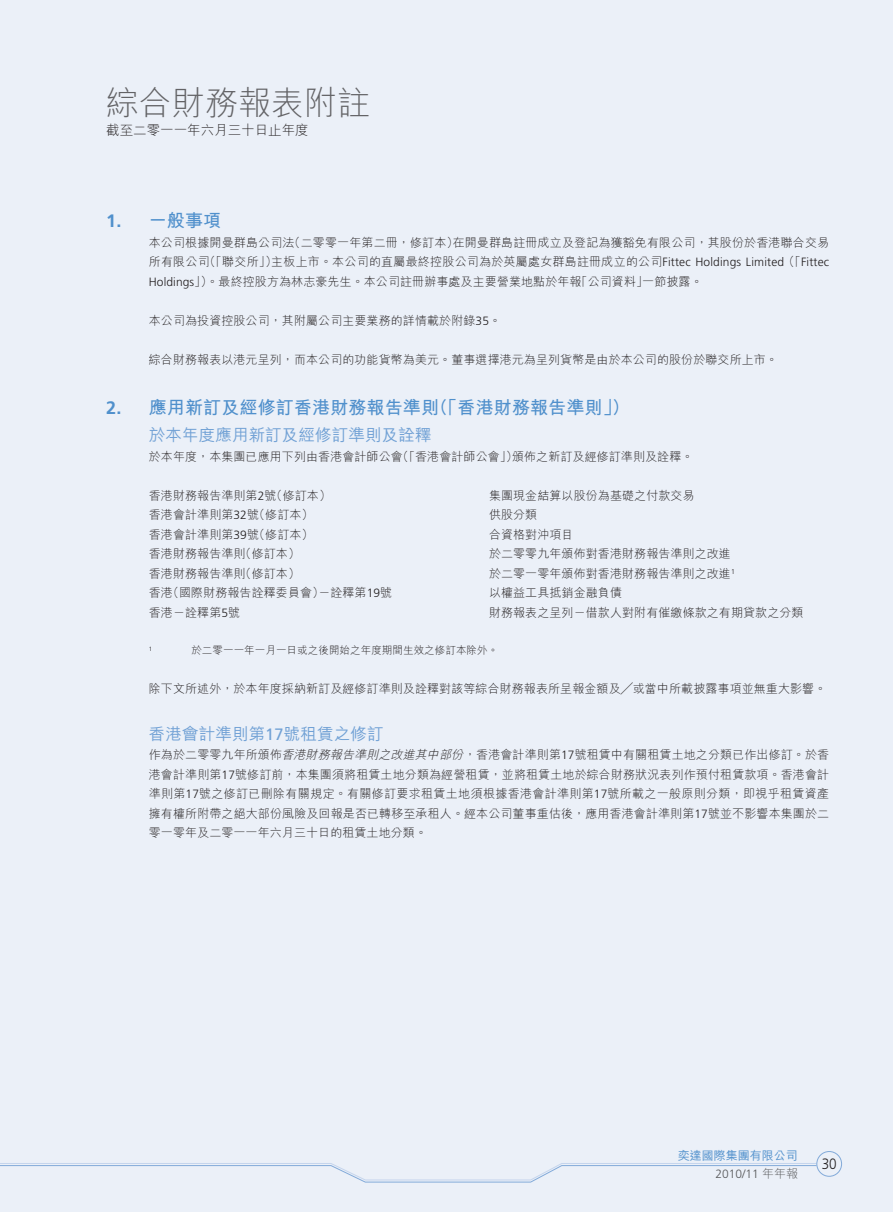
<style>
.page{position:relative;width:893px;height:1212px;background:#fff}
.page>*{position:absolute;margin:0;border:0;box-sizing:border-box;transform-origin:0 0}
.t1{font:300 33px "M Hei HK";color:#636366}
.t2{font:700 18px "M Hei HK";letter-spacing:.01em;color:#5090cc}
.t3{font:500 16.5px "M Hei HK";letter-spacing:.01em;color:#71a1d5}
.t4{font:300 15px "Frutiger LT Std";color:#231f20;scale:.9 1}
.t5{font:300 13.5px "M Hei HK";color:#231f20}
.t6{font:300 12px/19.5px "M Hei HK";letter-spacing:.01em;color:#231f20;text-align:justify}
.t7{font:500 12px/18.1px "M Hei HK";color:#5090cc;text-align:right}
.t8{font:300 10.5px "M Hei HK";letter-spacing:.01em;color:#231f20}
.t9{font:300 6.15px "Frutiger LT Std";color:#231f20}
.s1{font-family:"Frutiger LT Std"}
.s2{font-family:"Frutiger LT Std";font-weight:400}
.s3{font-style:italic}
.s4{font-family:"Frutiger LT Std";font-weight:300;color:#57585a}
.s5{font-weight:300;color:#57585a}
</style>
<div class="page">
<div style="left:817px;top:0;width:76px;height:1212px;background:#ebf0f8"></div>
<div style="left:816px;top:1151px;width:26px;height:25px;border:1px solid #82aad9;border-radius:50%"></div>
<div style="left:0;top:0;width:817px;height:1212px;background:#ebf0f8"></div>
<p class="t1" style="left:106px;top:79px;width:265px">綜合財務報表附註</p>
<p class="t5" style="left:106px;top:120px;width:204px">截至二零一一年六月三十日止年度</p>
<p class="t2" style="left:106px;top:207px;width:116px"><span class="s1">1.</span> 一般事項</p>
<p class="t6" style="left:149px;top:232px;width:682px">本公司根據開曼群島公司法（二零零一年第二冊，修訂本）在開曼群島註冊成立及登記為獲豁免有限公司，其股份於香港聯合交易所有限公司（「聯交所」）主板上市。本公司的直屬最終控股公司為於英屬處女群島註冊成立的公司<span class="s1">Fittec Holdings Limited</span>（「<span class="s1">Fittec Holdings</span>」）。最終控股方為林志豪先生。本公司註冊辦事處及主要營業地點於年報「公司資料」一節披露。</p>
<p class="t6" style="left:149px;top:310px;width:354px">本公司為投資控股公司，其附屬公司主要業務的詳情載於附錄<span class="s1">35</span>。</p>
<p class="t6" style="left:149px;top:349px;width:631px">綜合財務報表以港元呈列，而本公司的功能貨幣為美元。董事選擇港元為呈列貨幣是由於本公司的股份於聯交所上市。</p>
<p class="t2" style="left:106px;top:395px;width:525px"><span class="s1">2.</span> 應用新訂及經修訂香港財務報告準則（「香港財務報告準則」）</p>
<p class="t3" style="left:149px;top:423px;width:284px">於本年度應用新訂及經修訂準則及詮釋</p>
<p class="t6" style="left:149px;top:446px;width:546px">於本年度，本集團已應用下列由香港會計師公會（「香港會計師公會」）頒佈之新訂及經修訂準則及詮釋。</p>
<p class="t6" style="left:149px;top:485px;width:184px">香港財務報告準則第<span class="s1">2</span>號（修訂本）</p>
<p class="t6" style="left:489px;top:485px;width:207px">集團現金結算以股份為基礎之付款交易</p>
<p class="t6" style="left:149px;top:505px;width:166px">香港會計準則第<span class="s1">32</span>號（修訂本）</p>
<p class="t6" style="left:489px;top:505px;width:50px">供股分類</p>
<p class="t6" style="left:149px;top:524px;width:166px">香港會計準則第<span class="s1">39</span>號（修訂本）</p>
<p class="t6" style="left:489px;top:524px;width:86px">合資格對沖項目</p>
<p class="t6" style="left:149px;top:544px;width:153px">香港財務報告準則（修訂本）</p>
<p class="t6" style="left:489px;top:544px;width:243px">於二零零九年頒佈對香港財務報告準則之改進</p>
<p class="t6" style="left:149px;top:563px;width:153px">香港財務報告準則（修訂本）</p>
<p class="t6" style="left:489px;top:563px;width:247px">於二零一零年頒佈對香港財務報告準則之改進<sup>1</sup></p>
<p class="t6" style="left:149px;top:583px;width:245px">香港（國際財務報告詮釋委員會）－詮釋第<span class="s1">19</span>號</p>
<p class="t6" style="left:489px;top:583px;width:135px">以權益工具抵銷金融負債</p>
<p class="t6" style="left:149px;top:602px;width:93px">香港－詮釋第<span class="s1">5</span>號</p>
<p class="t6" style="left:489px;top:602px;width:316px">財務報表之呈列－借款人對附有催繳條款之有期貸款之分類</p>
<p class="t9" style="left:149px;top:645px;width:5px">1</p>
<p class="t8" style="left:191px;top:643px;width:308px">於二零一一年一月一日或之後開始之年度期間生效之修訂本除外。</p>
<p class="t6" style="left:149px;top:679px;width:679px">除下文所述外，於本年度採納新訂及經修訂準則及詮釋對該等綜合財務報表所呈報金額及╱或當中所載披露事項並無重大影響。</p>
<p class="t3" style="left:149px;top:722px;width:236px">香港會計準則第<span class="s2">17</span>號租賃之修訂</p>
<p class="t6" style="left:149px;top:745px;width:682px">作為於二零零九年所頒佈<span class="s3">香港財務報告準則之改進其中部份</span>，香港會計準則第<span class="s1">17</span>號租賃中有關租賃土地之分類已作出修訂。於香港會計準則第<span class="s1">17</span>號修訂前，本集團須將租賃土地分類為經營租賃，並將租賃土地於綜合財務狀況表列作預付租賃款項。香港會計準則第<span class="s1">17</span>號之修訂已刪除有關規定。有關修訂要求租賃土地須根據香港會計準則第<span class="s1">17</span>號所載之一般原則分類，即視乎租賃資產擁有權所附帶之絕大部份風險及回報是否已轉移至承租人。經本公司董事重估後，應用香港會計準則第<span class="s1">17</span>號並不影響本集團於二零一零年及二零一一年六月三十日的租賃土地分類。</p>
<p class="t7" style="left:678px;top:1145px;width:122px">奕達國際集團有限公司<br><span class="s4">2010/11</span> <span class="s5">年年報</span></p>
<p class="t4" style="left:822px;top:1155px;width:18px">30</p>
</div>
